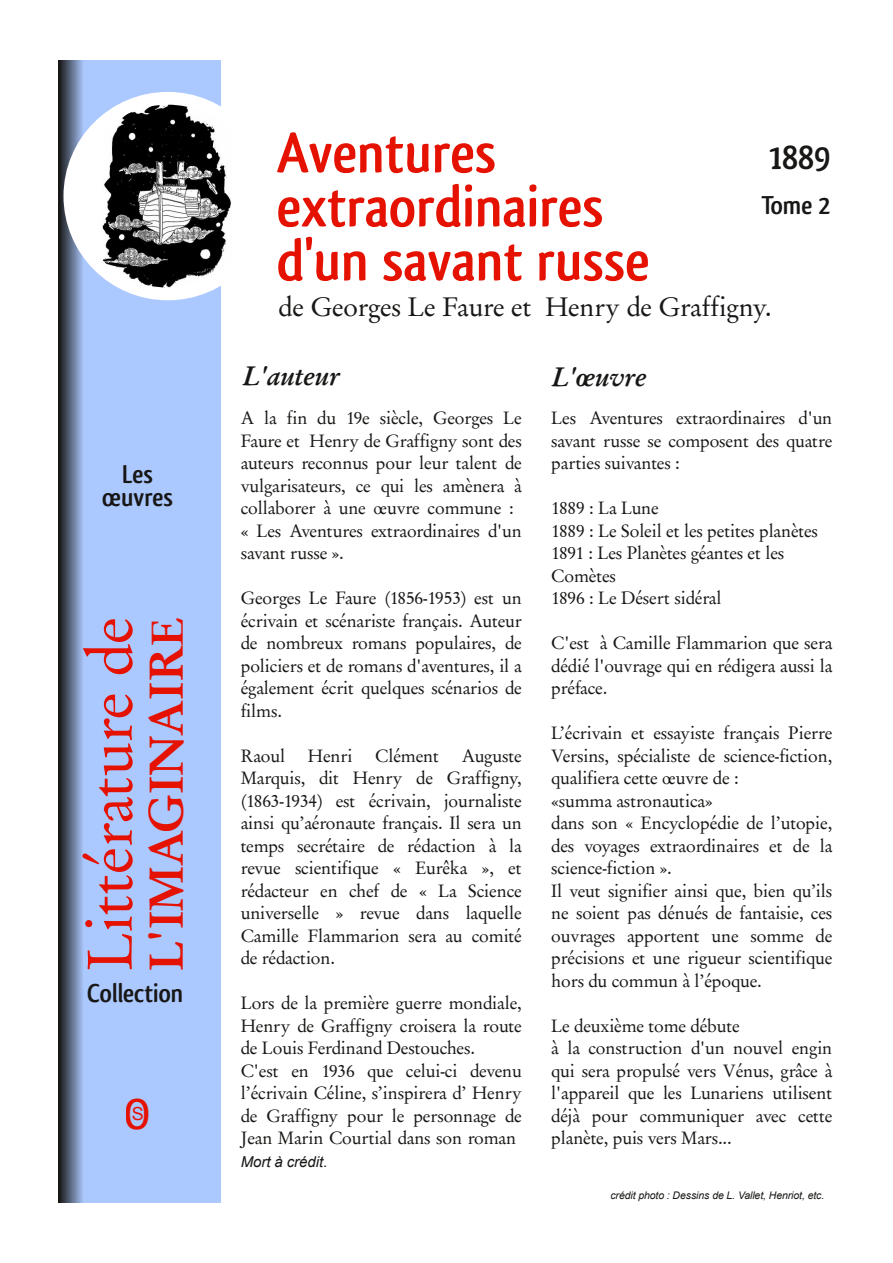
<style>
.page{position:relative;width:893px;height:1263px;background:#fff}
.page>*{position:absolute;margin:0;border:0;box-sizing:border-box;transform-origin:0 0}
.t1{font:63px "Garamond No 8";color:#e51101}
.t2{font:700 60px/54px "Qlassik";color:#e51101}
.t3{font:500 48px "Garamond No 8";letter-spacing:-.005em;color:#e51101}
.t4{font:500 45px "Qlassik";color:#e51101}
.t5{font:700 36px "Qlassik";color:#181715}
.t6{font:27px "Garamond No 8";letter-spacing:-.005em;color:#181715}
.t7{font:700 27px/22.5px "Qlassik";letter-spacing:-.005em;color:#181715;text-align:center}
.t8{font:27px "Garamond No 8 Med Ita";color:#181715}
.t9{font:18px/22.5px "Garamond No 8";letter-spacing:-.005em;color:#181715}
.t10{font:18px "Arial";color:#e51101}
.t11{font:italic 15px "Arial";letter-spacing:-.005em;color:#181715}
.t12{font:italic 10.5px "Arial";letter-spacing:-.015em;color:#181715}
.s1{font-size:45px}
.s2{font-style:normal}
</style>
<div class="page">
<svg style="left:58px;top:60px;width:163px;height:1142px;background:#9db7e9"></svg>
<img style="left:70px;top:98px;width:161px;height:194px">
<div style="left:64px;top:92px;width:208px;height:208px;border:13px solid #fff;border-radius:50%"></div>
<h3 class="t7" style="left:102px;top:464px;width:72px">Les œuvres</h3>
<h1 class="t1" style="left:72px;top:971px;width:355px;rotate:-90deg">Littérature de</h1>
<h3 class="t3" style="left:138px;top:971px;width:355px;rotate:-90deg">L'IMAGINAIR<span class="s1">E</span></h3>
<h3 class="t7" style="left:87px;top:983px;width:98px">Collection</h3>
<h3 class="t4" style="left:125px;top:1095px;width:27px">O</h3>
<p class="t10" style="left:132px;top:1104px;width:13px">S</p>
<h2 class="t2" style="left:277px;top:128px;width:374px">Aventures extraordinaires d'un savant russe</h2>
<h3 class="t6" style="left:279px;top:291px;width:495px">de Georges Le Faure et Henry de Graffigny.</h3>
<h3 class="t5" style="left:768px;top:142px;width:64px">1889</h3>
<h3 class="t7" style="left:761px;top:195px;width:71px">Tome 2</h3>
<h3 class="t8" style="left:243px;top:359px;width:98px">L'auteur</h3>
<h3 class="t8" style="left:552px;top:361px;width:96px">L'œuvre</h3>
<p class="t9" style="left:241px;top:407px;width:282px">A la fin du 19e siècle, Georges Le<br>Faure et Henry de Graffigny sont des auteurs reconnus pour leur talent de vulgarisateurs, ce qui les amènera à collaborer à une œuvre commune : « Les Aventures extraordinaires d'un savant russe ».</p>
<p class="t9" style="left:241px;top:587px;width:282px;text-align:justify">Georges Le Faure (1856-1953) est un écrivain et scénariste français. Auteur de nombreux romans populaires, de policiers et de romans d'aventures, il a également écrit quelques scénarios de films.</p>
<p class="t9" style="left:241px;top:744px;width:46px">Raoul</p>
<p class="t9" style="left:308px;top:744px;width:46px">Henri</p>
<p class="t9" style="left:375px;top:744px;width:65px">Clément</p>
<p class="t9" style="left:551px;top:407px;width:282px;text-align:justify">Les Aventures extraordinaires d'un savant russe se composent des quatre parties suivantes :</p>
<p class="t9" style="left:551px;top:497px;width:268px">1889 : La Lune<br>1889 : Le Soleil et les petites planètes<br>1891 : Les Planètes géantes et les<br>Comètes<br>1896 : Le Désert sidéral</p>
<p class="t9" style="left:551px;top:632px;width:282px;text-align:justify">C'est à Camille Flammarion que sera dédié l'ouvrage qui en rédigera aussi la préface.</p>
<p class="t9" style="left:551px;top:722px;width:283px">L’écrivain et essayiste français Pierre Versins, spécialiste de science-fiction, qualifiera cette œuvre de :<br>«summa astronautica»<br>dans son « Encyclopédie de l’utopie, des voyages extraordinaires et de la science-fiction ».<br>Il veut signifier ainsi que, bien qu’ils ne soient pas dénués de fantaisie, ces ouvrages apportent une somme de précisions et une rigueur scientifique hors du commun à l’époque.</p>
<p class="t9" style="left:551px;top:1015px;width:283px">Le deuxième tome débute<br>à la construction d'un nouvel engin qui sera propulsé vers Vénus, grâce à l'appareil que les Lunariens utilisent déjà pour communiquer avec cette planète, puis vers Mars...</p>
<p class="t9" style="left:241px;top:744px;width:283px;text-align:justify;text-indent:221px">Auguste Marquis, dit Henry de Graffigny, (1863-1934) est écrivain, journaliste ainsi qu’aéronaute français. Il sera un temps secrétaire de rédaction à la revue scientifique « Eurêka », et rédacteur en chef de « La Science universelle » revue dans laquelle Camille Flammarion sera au comité de rédaction.</p>
<p class="t9" style="left:241px;top:992px;width:283px">Lors de la première guerre mondiale, Henry de Graffigny croisera la route de Louis Ferdinand Destouches.<br>C'est en 1936 que celui-ci devenu l’écrivain Céline, s’inspirera d’ Henry de Graffigny pour le personnage de Jean Marin Courtial dans son roman</p>
<p class="t11" style="left:241px;top:1153px;width:88px">Mort à crédit<span class="s2">.</span></p>
<p class="t12" style="left:610px;top:1189px;width:216px">crédit photo : Dessins de L. Vallet, Henriot, etc.</p>
</div>
